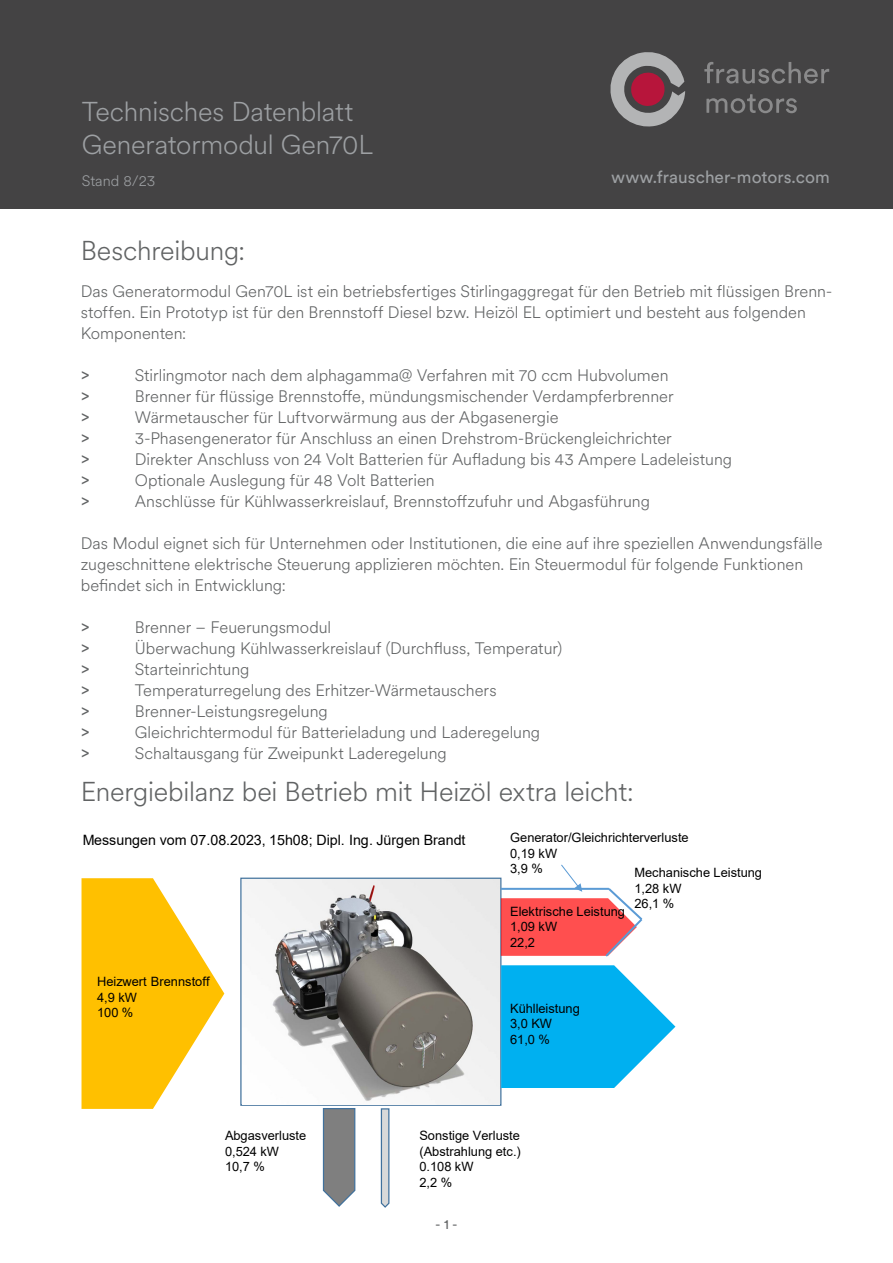
<style>
.page{position:relative;width:893px;height:1263px;background:#fff}
.page>*{position:absolute;margin:0;border:0;box-sizing:border-box;transform-origin:0 0}
.t1{font:300 27px "Circular XX";letter-spacing:-.01em;color:#616364}
.t2{font:300 27px/32.4px "Circular XX";letter-spacing:-.005em;color:#9da0a3}
.t3{font:17.25px "Circular XX";color:#9da0a3}
.t4{font:300 16.5px/21px "Circular XX";color:#616364}
.t5{font:16.5px "Circular XX";color:#616364}
.t6{font:300 15px "Circular XX";color:#9da0a3}
.t7{font:14.25px "Arial";color:#000}
.t8{font:13.5px "Circular XX";color:#616364}
.t9{font:12.9px/15.5px "Arial";color:#000}
</style>
<div class="page">
<div style="left:0;top:0;width:893px;height:208px;background:#444344"></div>
<svg style="left:610px;top:52px;width:75px;height:74px"></svg>
<svg style="left:704px;top:62px;width:125px;height:22px"></svg>
<svg style="left:706px;top:94px;width:91px;height:19px"></svg>
<div style="left:240px;top:878px;width:261px;height:228px;border:1px solid #41719c"></div>
<svg style="left:82px;top:878px;width:142px;height:231px"></svg>
<svg style="left:322px;top:1108px;width:34px;height:99px;background:#898d91"></svg>
<svg style="left:380px;top:1108px;width:10px;height:100px"></svg>
<svg style="left:501px;top:965px;width:174px;height:123px"></svg>
<svg style="left:501px;top:864px;width:142px;height:95px"></svg>
<img style="left:242px;top:879px;width:258px;height:225px">
<h1 class="t2" style="left:82px;top:95px;width:293px">Technisches Datenblatt<br>Generatormodul Gen70L</h1>
<p class="t6" style="left:82px;top:171px;width:75px">Stand 8/23</p>
<p class="t3" style="left:611px;top:166px;width:220px">www.frauscher-motors.com</p>
<h1 class="t1" style="left:81px;top:232px;width:166px">Beschreibung:</h1>
<p class="t4" style="left:81px;top:280px;width:753px">Das Generatormodul Gen70L ist ein betriebsfertiges Stirlingaggregat für den Betrieb mit flüssigen Brenn&shy;stoffen. Ein Prototyp ist für den Brennstoff Diesel bzw. Heizöl EL optimiert und besteht aus folgenden<br>Komponenten:</p>
<p class="t5" style="left:81px;top:364px;width:10px">&gt;</p>
<p class="t4" style="left:135px;top:364px;width:535px">Stirlingmotor nach dem alphagamma@ Verfahren mit 70 ccm Hubvolumen</p>
<p class="t5" style="left:81px;top:385px;width:10px">&gt;</p>
<p class="t4" style="left:135px;top:385px;width:540px">Brenner für flüssige Brennstoffe, mündungsmischender Verdampferbrenner</p>
<p class="t5" style="left:81px;top:406px;width:10px">&gt;</p>
<p class="t4" style="left:135px;top:406px;width:425px">Wärmetauscher für Luftvorwärmung aus der Abgasenergie</p>
<p class="t5" style="left:81px;top:427px;width:10px">&gt;</p>
<p class="t4" style="left:135px;top:427px;width:539px">3-Phasengenerator für Anschluss an einen Drehstrom-Brückengleichrichter</p>
<p class="t5" style="left:81px;top:448px;width:10px">&gt;</p>
<p class="t4" style="left:135px;top:448px;width:599px">Direkter Anschluss von 24 Volt Batterien für Aufladung bis 43 Ampere Ladeleistung</p>
<p class="t5" style="left:81px;top:469px;width:10px">&gt;</p>
<p class="t4" style="left:135px;top:469px;width:302px">Optionale Auslegung für 48 Volt Batterien</p>
<p class="t5" style="left:81px;top:490px;width:10px">&gt;</p>
<p class="t4" style="left:135px;top:490px;width:517px">Anschlüsse für Kühlwasserkreislauf, Brennstoffzufuhr und Abgasführung</p>
<p class="t4" style="left:81px;top:532px;width:743px">Das Modul eignet sich für Unternehmen oder Institutionen, die eine auf ihre speziellen Anwendungsfälle zugeschnittene elektrische Steuerung applizieren möchten. Ein Steuermodul für folgende Funktionen befindet sich in Entwicklung:</p>
<p class="t5" style="left:81px;top:616px;width:10px">&gt;</p>
<p class="t4" style="left:135px;top:616px;width:198px">Brenner – Feuerungsmodul</p>
<p class="t5" style="left:81px;top:637px;width:10px">&gt;</p>
<p class="t4" style="left:135px;top:637px;width:429px">Überwachung Kühlwasserkreislauf (Durchfluss, Temperatur)</p>
<p class="t5" style="left:81px;top:658px;width:10px">&gt;</p>
<p class="t4" style="left:135px;top:658px;width:116px">Starteinrichtung</p>
<p class="t5" style="left:81px;top:679px;width:10px">&gt;</p>
<p class="t4" style="left:135px;top:679px;width:363px">Temperaturregelung des Erhitzer-Wärmetauschers</p>
<p class="t5" style="left:81px;top:700px;width:10px">&gt;</p>
<p class="t4" style="left:135px;top:700px;width:194px">Brenner-Leistungsregelung</p>
<p class="t5" style="left:81px;top:721px;width:10px">&gt;</p>
<p class="t4" style="left:135px;top:721px;width:407px">Gleichrichtermodul für Batterieladung und Laderegelung</p>
<p class="t5" style="left:81px;top:742px;width:10px">&gt;</p>
<p class="t4" style="left:135px;top:742px;width:314px">Schaltausgang für Zweipunkt Laderegelung</p>
<h1 class="t1" style="left:81px;top:774px;width:554px">Energiebilanz bei Betrieb mit Heizöl extra leicht:</h1>
<p class="t7" style="left:83px;top:830px;width:384px">Messungen vom 07.08.2023, 15h08; Dipl. Ing. Jürgen Brandt</p>
<p class="t9" style="left:97px;top:974px;width:114px">Heizwert Brennstoff<br>4,9 kW<br>100 %</p>
<p class="t9" style="left:510px;top:830px;width:180px">Generator/Gleichrichterverluste<br>0,19 kW<br>3,9 %</p>
<p class="t9" style="left:634px;top:865px;width:129px">Mechanische Leistung<br>1,28 kW<br>26,1 %</p>
<p class="t9" style="left:510px;top:903px;width:116px">Elektrische Leistung<br>1,09 kW<br>22,2</p>
<p class="t9" style="left:510px;top:1000px;width:71px">Kühlleistung<br>3,0 KW<br>61,0 %</p>
<p class="t9" style="left:225px;top:1128px;width:83px">Abgasverluste<br>0,524 kW<br>10,7 %</p>
<p class="t9" style="left:419px;top:1128px;width:103px">Sonstige Verluste (Abstrahlung etc.)<br>0.108 kW<br>2,2 %</p>
<p class="t8" style="left:435px;top:1215px;width:24px">- 1 -</p>
</div>
